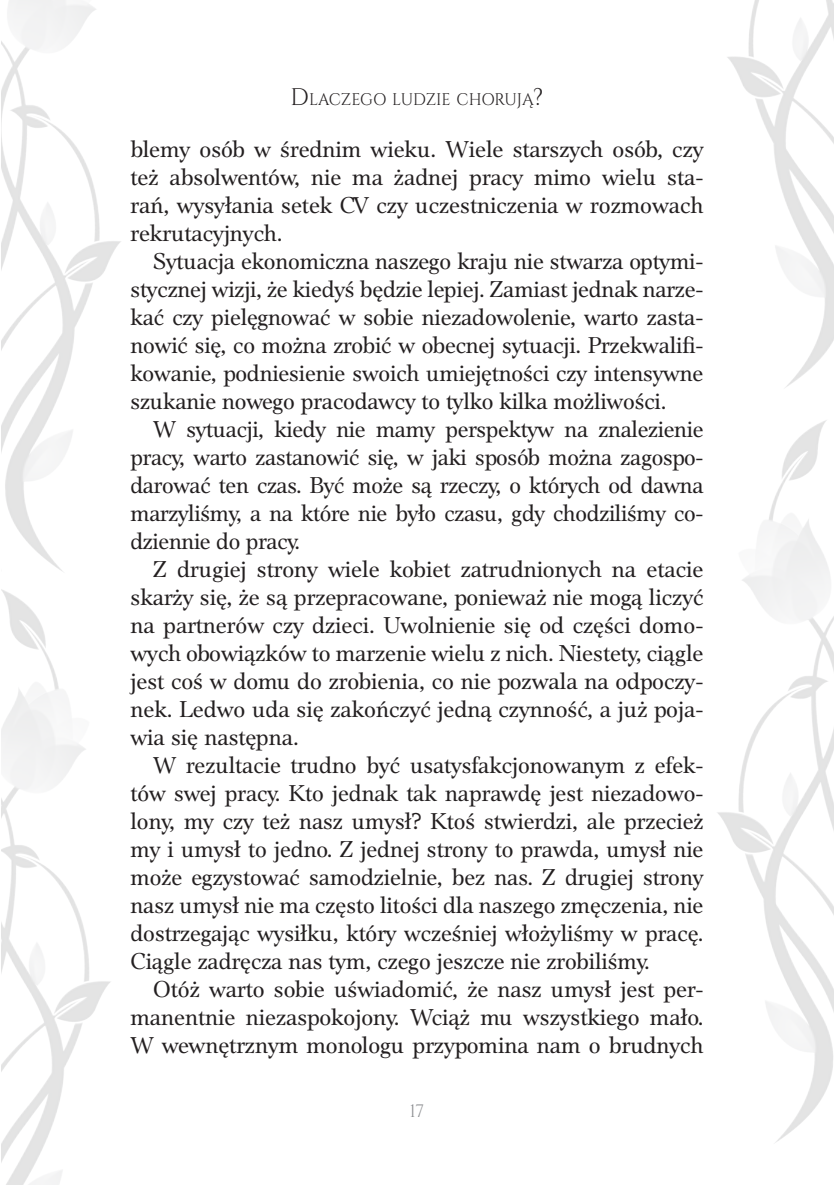
<style>
.page{position:relative;width:834px;height:1185px;background:#fff}
.page>*{position:absolute;margin:0;border:0;box-sizing:border-box;transform-origin:0 0}
.t1{font:24px/28px "Platea TTEFN";color:#231f20;text-align:justify}
.t2{font:18px "Cinzel";color:#8a8c8f;scale:.95 1}
.t3{font:16.8px "Cinzel";letter-spacing:-.015em;color:#231f20;scale:.95 1}
.s1{font-size:24px}
</style>
<div class="page">
<img style="left:717px;top:420px;width:116px;height:723px">
<img style="left:727px;top:0;width:106px;height:388px">
<img style="left:1px;top:0;width:120px;height:572px">
<img style="left:1px;top:589px;width:110px;height:596px">
<p class="t3" style="left:290px;top:90px;width:267px"><span class="s1">D</span> LACZEGO LUDZIE CHORUJĄ<span class="s1">?</span></p>
<p class="t1" style="left:130px;top:136px;width:574px">blemy osób w średnim wieku. Wiele starszych osób, czy też absolwentów, nie ma żadnej pracy mimo wielu sta&shy;rań, wysyłania setek CV czy uczestniczenia w rozmowach rekrutacyjnych.</p>
<p class="t1" style="left:130px;top:248px;width:574px;text-indent:23px">Sytuacja ekonomiczna naszego kraju nie stwarza optymi&shy;stycznej wizji, że kiedyś będzie lepiej. Zamiast jednak narze&shy;kać czy pielęgnować w sobie niezadowolenie, warto zasta&shy;nowić się, co można zrobić w obecnej sytuacji. Przekwalifi&shy;kowanie, podniesienie swoich umiejętności czy intensywne szukanie nowego pracodawcy to tylko kilka możliwości.</p>
<p class="t1" style="left:130px;top:416px;width:574px;text-indent:23px">W sytuacji, kiedy nie mamy perspektyw na znalezienie pracy, warto zastanowić się, w jaki sposób można zagospo&shy;darować ten czas. Być może są rzeczy, o których od dawna marzyliśmy, a na które nie było czasu, gdy chodziliśmy co&shy;dziennie do pracy.</p>
<p class="t1" style="left:130px;top:556px;width:574px;text-indent:23px">Z drugiej strony wiele kobiet zatrudnionych na etacie skarży się, że są przepracowane, ponieważ nie mogą liczyć na partnerów czy dzieci. Uwolnienie się od części domo&shy;wych obowiązków to marzenie wielu z nich. Niestety, ciągle jest coś w domu do zrobienia, co nie pozwala na odpoczy&shy;nek. Ledwo uda się zakończyć jedną czynność, a już poja&shy;wia się następna.</p>
<p class="t1" style="left:130px;top:752px;width:574px;text-indent:23px">W rezultacie trudno być usatysfakcjonowanym z efek&shy;tów swej pracy. Kto jednak tak naprawdę jest niezadowo&shy;lony, my czy też nasz umysł? Ktoś stwierdzi, ale przecież my i umysł to jedno. Z jednej strony to prawda, umysł nie może egzystować samodzielnie, bez nas. Z drugiej strony nasz umysł nie ma często litości dla naszego zmęczenia, nie dostrzegając wysiłku, który wcześniej włożyliśmy w pracę.<br>Ciągle zadręcza nas tym, czego jeszcze nie zrobiliśmy.</p>
<p class="t1" style="left:130px;top:976px;width:574px;text-indent:23px">Otóż warto sobie uświadomić, że nasz umysł jest per&shy;manentnie niezaspokojony. Wciąż mu wszystkiego mało.<br>W wewnętrznym monologu przypomina nam o brudnych</p>
<p class="t2" style="left:409px;top:1100px;width:17px">17</p>
</div>
